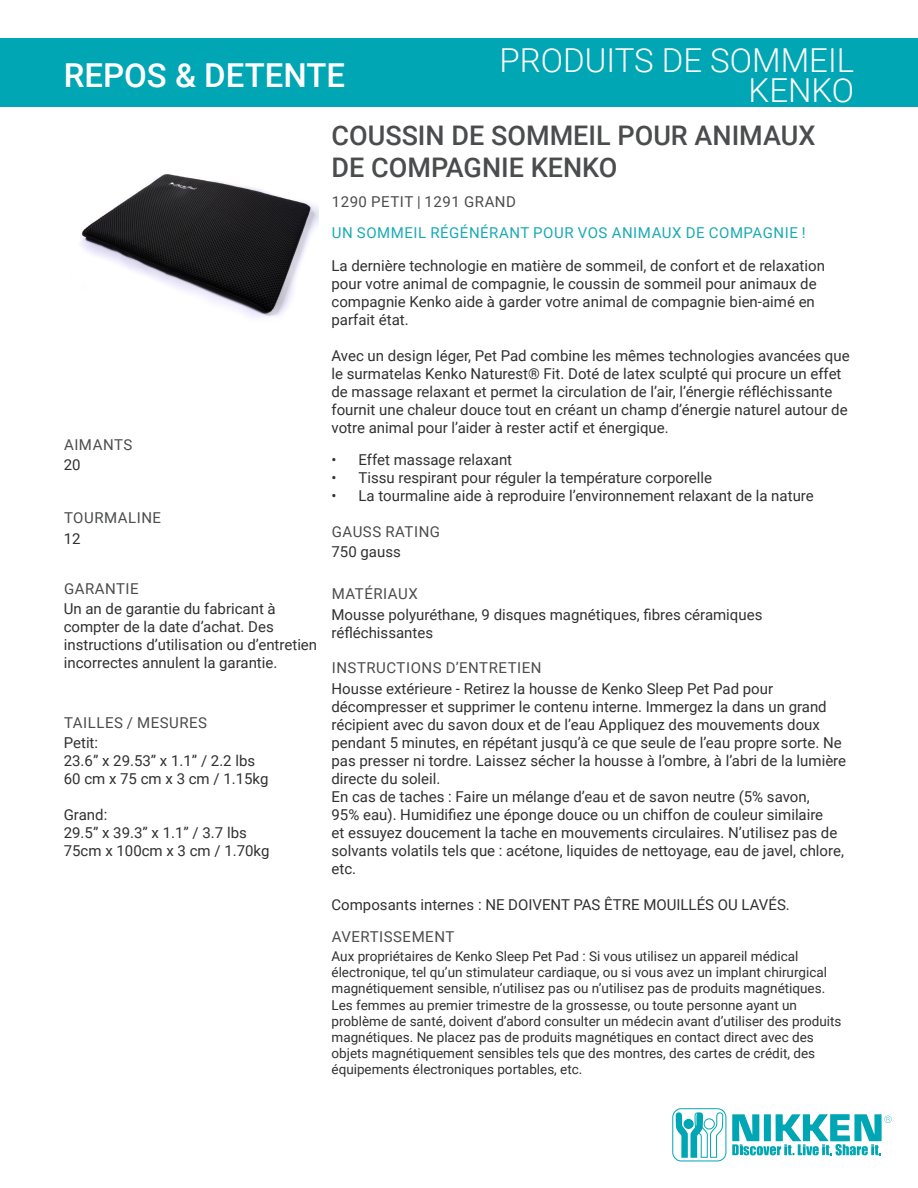
<style>
.page{position:relative;width:918px;height:1188px;background:#fff}
.page>*{position:absolute;margin:0;border:0;box-sizing:border-box;transform-origin:0 0}
.Subsection{font:300 33px/30px "Roboto";color:#fff;text-align:right}
.Main_Title{font:500 33px "Roboto";color:#fff}
.Estilo_de_párrafo_1{font:500 27px/32.4px "Roboto";color:#4b4c4d}
.t1{font:15px/18px "Roboto";color:#323132}
.Ing-H2U-code{font:15px "Roboto";letter-spacing:.035em;color:#4b4c4d}
.Tag_Line{font:15px "Roboto";letter-spacing:.035em;color:#1baab3}
.t2{font:13.5px/16.2px "Roboto";color:#323132}
</style>
<div class="page">
<div style="left:0;top:38px;width:918px;height:69px;background:#00a6b3"></div>
<img style="left:80px;top:174px;width:239px;height:144px">
<svg style="left:672px;top:1108px;width:54px;height:53px"></svg>
<svg style="left:732px;top:1114px;width:160px;height:42px"></svg>
<p class="Subsection" style="left:500px;top:44px;width:356px">PRODUITS DE SOMMEIL<br>KENKO</p>
<p class="Estilo_de_párrafo_1" style="left:332px;top:118px;width:486px">COUSSIN DE SOMMEIL POUR ANIMAUX<br>DE COMPAGNIE KENKO</p>
<p class="Main_Title" style="left:64px;top:52px;width:283px">REPOS &amp; DETENTE</p>
<p class="Ing-H2U-code" style="left:64px;top:434px;width:70px">AIMANTS</p>
<p class="t1" style="left:64px;top:455px;width:18px">20</p>
<p class="Ing-H2U-code" style="left:64px;top:507px;width:99px">TOURMALINE</p>
<p class="t1" style="left:64px;top:529px;width:18px">12</p>
<p class="Ing-H2U-code" style="left:64px;top:578px;width:76px">GARANTIE</p>
<p class="t1" style="left:64px;top:599px;width:255px">Un an de garantie du fabricant à compter de la date d’achat. Des instructions d’utilisation ou d’entretien incorrectes annulent la garantie.</p>
<p class="Ing-H2U-code" style="left:64px;top:712px;width:145px">TAILLES / MESURES</p>
<p class="t1" style="left:64px;top:733px;width:36px">Petit:</p>
<p class="t1" style="left:64px;top:751px;width:206px">23.6” x 29.53” x 1.1” / 2.2 lbs<br>60 cm x 75 cm x 3 cm / 1.15kg</p>
<p class="t1" style="left:64px;top:805px;width:45px">Grand:</p>
<p class="t1" style="left:64px;top:823px;width:207px">29.5” x 39.3” x 1.1” / 3.7 lbs<br>75cm x 100cm x 3 cm / 1.70kg</p>
<p class="Ing-H2U-code" style="left:332px;top:191px;width:186px">1290 PETIT | 1291 GRAND</p>
<p class="Tag_Line" style="left:332px;top:223px;width:476px">UN SOMMEIL RÉGÉNÉRANT POUR VOS ANIMAUX DE COMPAGNIE !</p>
<p class="t1" style="left:332px;top:256px;width:495px">La dernière technologie en matière de sommeil, de confort et de relaxation pour votre animal de compagnie, le coussin de sommeil pour animaux de compagnie Kenko aide à garder votre animal de compagnie bien-aimé en parfait état.</p>
<p class="t1" style="left:332px;top:346px;width:520px">Avec un design léger, Pet Pad combine les mêmes technologies avancées que le surmatelas Kenko Naturest® Fit. Doté de latex sculpté qui procure un effet de massage relaxant et permet la circulation de l’air, l’énergie réfléchissante fournit une chaleur douce tout en créant un champ d’énergie naturel autour de votre animal pour l’aider à rester actif et énergique.</p>
<p class="t1" style="left:332px;top:450px;width:182px">• Effet massage relaxant</p>
<p class="t1" style="left:332px;top:468px;width:382px">• Tissu respirant pour réguler la température corporelle</p>
<p class="t1" style="left:332px;top:486px;width:484px">• La tourmaline aide à reproduire l’environnement relaxant de la nature</p>
<p class="Ing-H2U-code" style="left:332px;top:521px;width:110px">GAUSS RATING</p>
<p class="t1" style="left:332px;top:542px;width:71px">750 gauss</p>
<p class="Ing-H2U-code" style="left:332px;top:583px;width:88px">MATÉRIAUX</p>
<p class="t1" style="left:332px;top:605px;width:432px">Mousse polyuréthane, 9 disques magnétiques, fibres céramiques réfléchissantes</p>
<p class="Ing-H2U-code" style="left:332px;top:657px;width:211px">INSTRUCTIONS D’ENTRETIEN</p>
<p class="t1" style="left:332px;top:679px;width:516px">Housse extérieure - Retirez la housse de Kenko Sleep Pet Pad pour décompresser et supprimer le contenu interne. Immergez la dans un grand récipient avec du savon doux et de l’eau Appliquez des mouvements doux pendant 5 minutes, en répétant jusqu’à ce que seule de l’eau propre sorte. Ne pas presser ni tordre. Laissez sécher la housse à l’ombre, à l’abri de la lumière directe du soleil.</p>
<p class="t1" style="left:332px;top:787px;width:514px">En cas de taches : Faire un mélange d’eau et de savon neutre (5% savon,<br>95% eau). Humidifiez une éponge douce ou un chiffon de couleur similaire<br>et essuyez doucement la tache en mouvements circulaires. N’utilisez pas de solvants volatils tels que : acétone, liquides de nettoyage, eau de javel, chlore, etc.</p>
<p class="t1" style="left:332px;top:895px;width:460px">Composants internes : NE DOIVENT PAS ÊTRE MOUILLÉS OU LAVÉS.</p>
<p class="Ing-H2U-code" style="left:332px;top:926px;width:124px">AVERTISSEMENT</p>
<p class="t2" style="left:332px;top:948px;width:512px">Aux propriétaires de Kenko Sleep Pet Pad : Si vous utilisez un appareil médical électronique, tel qu’un stimulateur cardiaque, ou si vous avez un implant chirurgical magnétiquement sensible, n’utilisez pas ou n’utilisez pas de produits magnétiques.<br>Les femmes au premier trimestre de la grossesse, ou toute personne ayant un problème de santé, doivent d’abord consulter un médecin avant d’utiliser des produits magnétiques. Ne placez pas de produits magnétiques en contact direct avec des objets magnétiquement sensibles tels que des montres, des cartes de crédit, des équipements électroniques portables, etc.</p>
</div>
